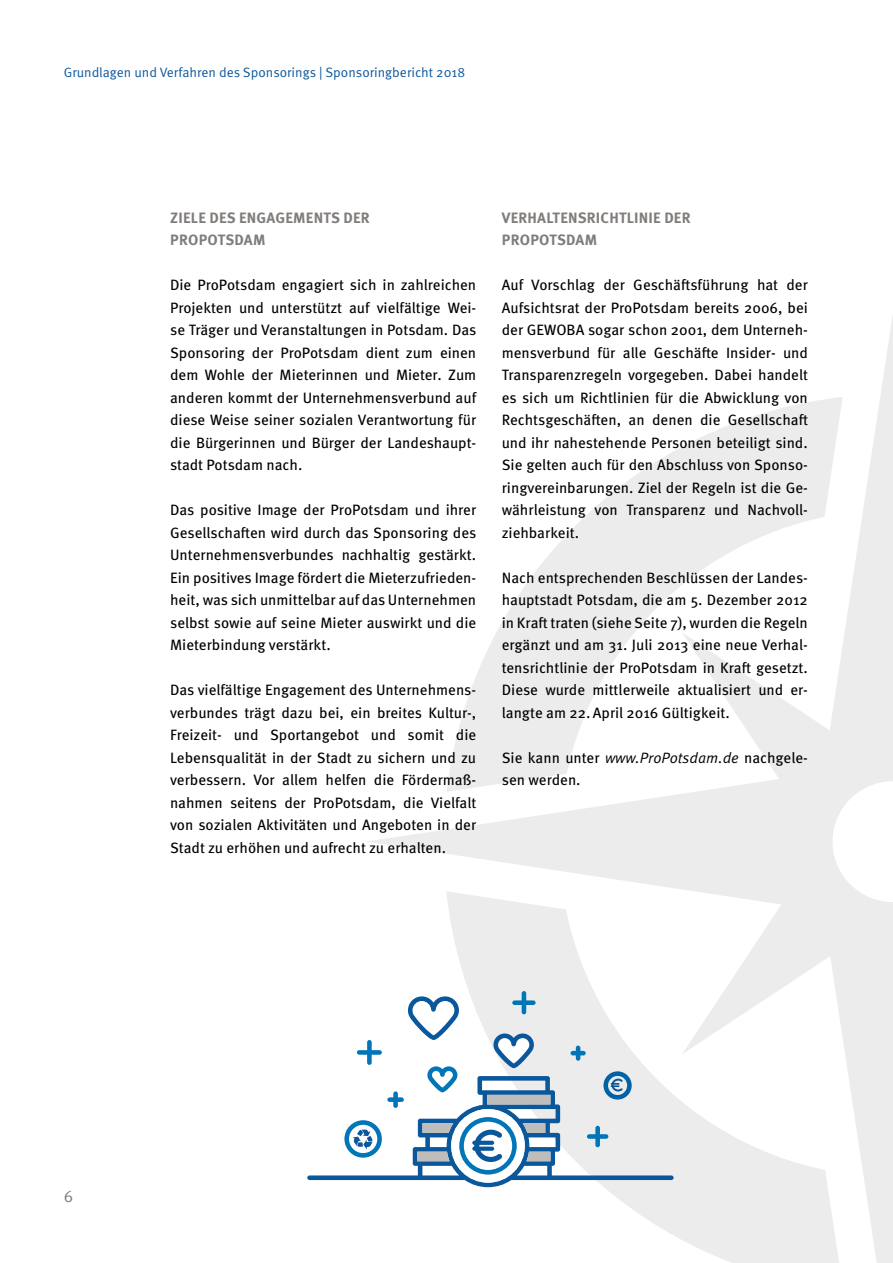
<style>
.page{position:relative;width:893px;height:1263px;background:#fff}
.page>*{position:absolute;margin:0;border:0;box-sizing:border-box;transform-origin:0 0}
.t1{font:16.5px "Meta OT Norm";color:#807c7a}
.t2{font:15px/22.5px "Meta OT";color:#000;text-align:justify}
.t3{font:700 15px/22.5px "Meta OT";letter-spacing:.015em;color:#807c7a}
.t4{font:13.5px "Meta OT Norm";color:#0b579c}
.s1{font-family:"Meta OT Norm Ita"}
</style>
<div class="page">
<svg style="left:368px;top:316px;width:525px;height:947px"></svg>
<svg style="left:307px;top:991px;width:367px;height:196px"></svg>
<p class="t4" style="left:64px;top:64px;width:403px">Grundlagen und Verfahren des Sponsorings | Sponsoringbericht 2018</p>
<p class="t3" style="left:170px;top:206px;width:201px">ZIELE DES ENGAGEMENTS DER<br>PROPOTSDAM</p>
<p class="t2" style="left:170px;top:274px;width:308px">Die ProPotsdam engagiert sich in zahlreichen Projekten und unterstützt auf vielfältige Wei&shy;se Träger und Veranstaltungen in Potsdam. Das Sponsoring der ProPotsdam dient zum einen dem Wohle der Mieterinnen und Mieter. Zum anderen kommt der Unternehmensverbund auf diese Weise seiner sozialen Verantwortung für die Bürgerinnen und Bürger der Landeshaupt&shy;stadt Potsdam nach.</p>
<p class="t2" style="left:170px;top:499px;width:308px">Das positive Image der ProPotsdam und ihrer Gesellschaften wird durch das Sponsoring des Unternehmensverbundes nachhaltig gestärkt.<br>Ein positives Image fördert die Mieterzufrieden&shy;heit, was sich unmittelbar auf das Unternehmen selbst sowie auf seine Mieter auswirkt und die Mieterbindung verstärkt.</p>
<p class="t2" style="left:170px;top:679px;width:308px">Das vielfältige Engagement des Unternehmens&shy;verbundes trägt dazu bei, ein breites Kultur-, Freizeit- und Sportangebot und somit die Lebensqualität in der Stadt zu sichern und zu verbessern. Vor allem helfen die Fördermaß&shy;nahmen seitens der ProPotsdam, die Vielfalt von sozialen Aktivitäten und Angeboten in der Stadt zu erhöhen und aufrecht zu erhalten.</p>
<p class="t3" style="left:502px;top:206px;width:190px">VERHALTENSRICHTLINIE DER<br>PROPOTSDAM</p>
<p class="t2" style="left:502px;top:274px;width:308px">Auf Vorschlag der Geschäftsführung hat der Aufsichtsrat der ProPotsdam bereits 2006, bei der GEWOBA sogar schon 2001, dem Unterneh&shy;mensverbund für alle Geschäfte Insider- und Transparenzregeln vorgegeben. Dabei handelt es sich um Richtlinien für die Abwicklung von Rechtsgeschäften, an denen die Gesellschaft und ihr nahestehende Personen beteiligt sind.<br>Sie gelten auch für den Abschluss von Sponso&shy;ringvereinbarungen. Ziel der Regeln ist die Ge&shy;währleistung von Transparenz und Nachvoll&shy;ziehbarkeit.</p>
<p class="t2" style="left:502px;top:566px;width:308px">Nach entsprechenden Beschlüssen der Landes&shy;hauptstadt Potsdam, die am 5. Dezember 2012 in Kraft traten (siehe Seite 7), wurden die Regeln ergänzt und am 31. Juli 2013 eine neue Verhal&shy;tensrichtlinie der ProPotsdam in Kraft gesetzt.<br>Diese wurde mittlerweile aktualisiert und er&shy;langte am 22. April 2016 Gültigkeit.</p>
<p class="t2" style="left:502px;top:746px;width:308px">Sie kann unter <span class="s1">www.ProPotsdam.de</span> nachgele&shy;sen werden.</p>
<p class="t1" style="left:64px;top:1186px;width:11px">6</p>
</div>
